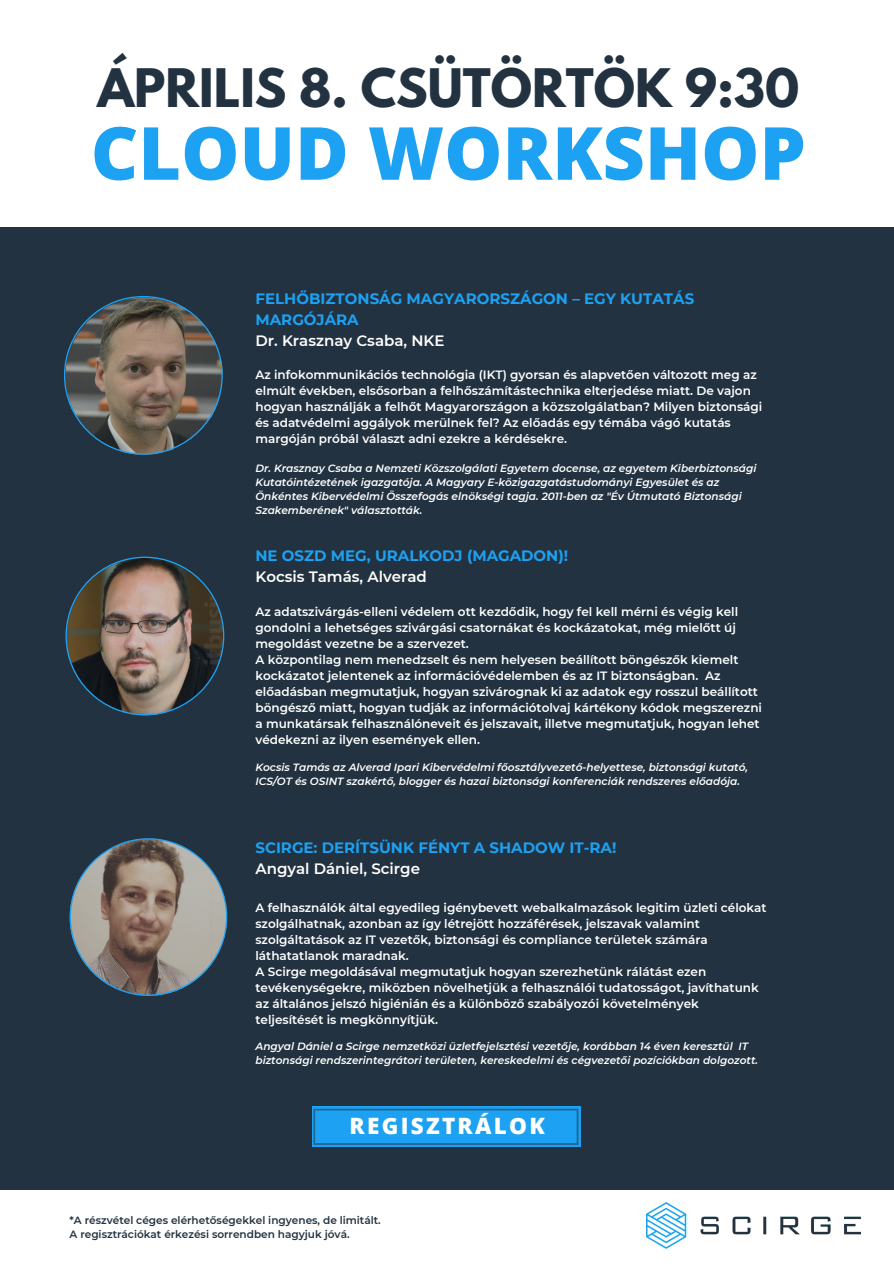
<style>
.page{position:relative;width:894px;height:1264px;background:#fff}
.page>*{position:absolute;margin:0;border:0;box-sizing:border-box;transform-origin:0 0}
.t1{font:800 73.35px "Open Sans";color:#1da1f2}
.t2{font:700 46.95px "League Spartan";color:#223240}
.t3{font:800 22.5px "Open Sans";letter-spacing:.1em;color:#fff}
.t4{font:700 15px/21px "Montserrat";color:#1da1f2}
.t5{font:600 15px "Montserrat";color:#fff}
.t6{font:600 12px/16px "Montserrat";color:#fff}
.t7{font:italic 600 10.5px/14px "Montserrat";color:#fff}
.t8{font:600 10.5px/14px "Montserrat";color:#223240}
</style>
<div class="page">
<div style="left:0;top:0;width:893px;height:1263px;background:#223240"></div>
<div style="left:0;top:1189px;width:893px;height:74px;background:#fff"></div>
<img style="left:646px;top:1202px;width:214px;height:46px">
<svg style="left:65px;top:556px;width:159px;height:159px"></svg>
<svg style="left:312px;top:1106px;width:268px;height:40px"></svg>
<svg style="left:313px;top:1108px;width:265px;height:36px;background:#1d9cea"></svg>
<div style="left:0;top:0;width:893px;height:226px;background:#fff"></div>
<svg style="left:64px;top:296px;width:159px;height:159px"></svg>
<svg style="left:70px;top:838px;width:157px;height:157px"></svg>
<p class="t2" style="left:97px;top:64px;width:703px">ÁPRILIS 8. CSÜTÖRTÖK 9:30</p>
<p class="t1" style="left:91px;top:101px;width:716px">CLOUD WORKSHOP</p>
<p class="t4" style="left:255px;top:288px;width:440px">FELHŐBIZTONSÁG MAGYARORSZÁGON – EGY KUTATÁS<br>MARGÓJÁRA</p>
<p class="t5" style="left:255px;top:332px;width:190px">Dr. Krasznay Csaba, NKE</p>
<p class="t6" style="left:255px;top:367px;width:508px">Az infokommunikációs technológia (IKT) gyorsan és alapvetően változott meg az elmúlt években, elsősorban a felhőszámítástechnika elterjedése miatt. De vajon hogyan használják a felhőt Magyarországon a közszolgálatban? Milyen biztonsági és adatvédelmi aggályok merülnek fel? Az előadás egy témába vágó kutatás margóján próbál választ adni ezekre a kérdésekre.</p>
<p class="t7" style="left:255px;top:461px;width:502px">Dr. Krasznay Csaba a Nemzeti Közszolgálati Egyetem docense, az egyetem Kiberbiztonsági Kutatóintézetének igazgatója. A Magyary E-közigazgatástudományi Egyesület és az Önkéntes Kibervédelmi Összefogás elnökségi tagja. 2011-ben az "Év Útmutató Biztonsági Szakemberének" választották.</p>
<p class="t4" style="left:255px;top:545px;width:314px">NE OSZD MEG, URALKODJ (MAGADON)!</p>
<p class="t5" style="left:255px;top:568px;width:173px">Kocsis Tamás, Alverad</p>
<p class="t6" style="left:255px;top:603px;width:484px">Az adatszivárgás-elleni védelem ott kezdődik, hogy fel kell mérni és végig kell gondolni a lehetséges szivárgási csatornákat és kockázatokat, még mielőtt új megoldást vezetne be a szervezet.</p>
<p class="t6" style="left:255px;top:651px;width:508px">A központilag nem menedzselt és nem helyesen beállított böngészők kiemelt kockázatot jelentenek az információvédelemben és az IT biztonságban. Az előadásban megmutatjuk, hogyan szivárognak ki az adatok egy rosszul beállított böngésző miatt, hogyan tudják az információtolvaj kártékony kódok megszerezni a munkatársak felhasználóneveit és jelszavait, illetve megmutatjuk, hogyan lehet védekezni az ilyen események ellen.</p>
<p class="t7" style="left:255px;top:760px;width:494px">Kocsis Tamás az Alverad Ipari Kibervédelmi főosztályvezető-helyettese, biztonsági kutató,<br>ICS/OT és OSINT szakértő, blogger és hazai biztonsági konferenciák rendszeres előadója.</p>
<p class="t4" style="left:255px;top:837px;width:362px">SCIRGE: DERÍTSÜNK FÉNYT A SHADOW IT-RA!</p>
<p class="t5" style="left:255px;top:859px;width:166px">Angyal Dániel, Scirge</p>
<p class="t6" style="left:255px;top:899px;width:512px">A felhasználók által egyedileg igénybevett webalkalmazások legitim üzleti célokat szolgálhatnak, azonban az így létrejött hozzáférések, jelszavak valamint szolgáltatások az IT vezetők, biztonsági és compliance területek számára láthatatlanok maradnak.</p>
<p class="t6" style="left:255px;top:963px;width:504px">A Scirge megoldásával megmutatjuk hogyan szerezhetünk rálátást ezen tevékenységekre, miközben növelhetjük a felhasználói tudatosságot, javíthatunk az általános jelszó higiénián és a különböző szabályozói követelmények teljesítését is megkönnyítjük.</p>
<p class="t7" style="left:255px;top:1039px;width:504px">Angyal Dániel a Scirge nemzetközi üzletfejelsztési vezetője, korábban 14 éven keresztül IT biztonsági rendszerintegrátori területen, kereskedelmi és cégvezetői pozíciókban dolgozott.</p>
<p class="t3" style="left:349px;top:1110px;width:197px">REGISZTRÁLOK</p>
<p class="t8" style="left:70px;top:1212px;width:313px">*A részvétel céges elérhetőségekkel ingyenes, de limitált.<br>A regisztrációkat érkezési sorrendben hagyjuk jóvá.</p>
</div>
